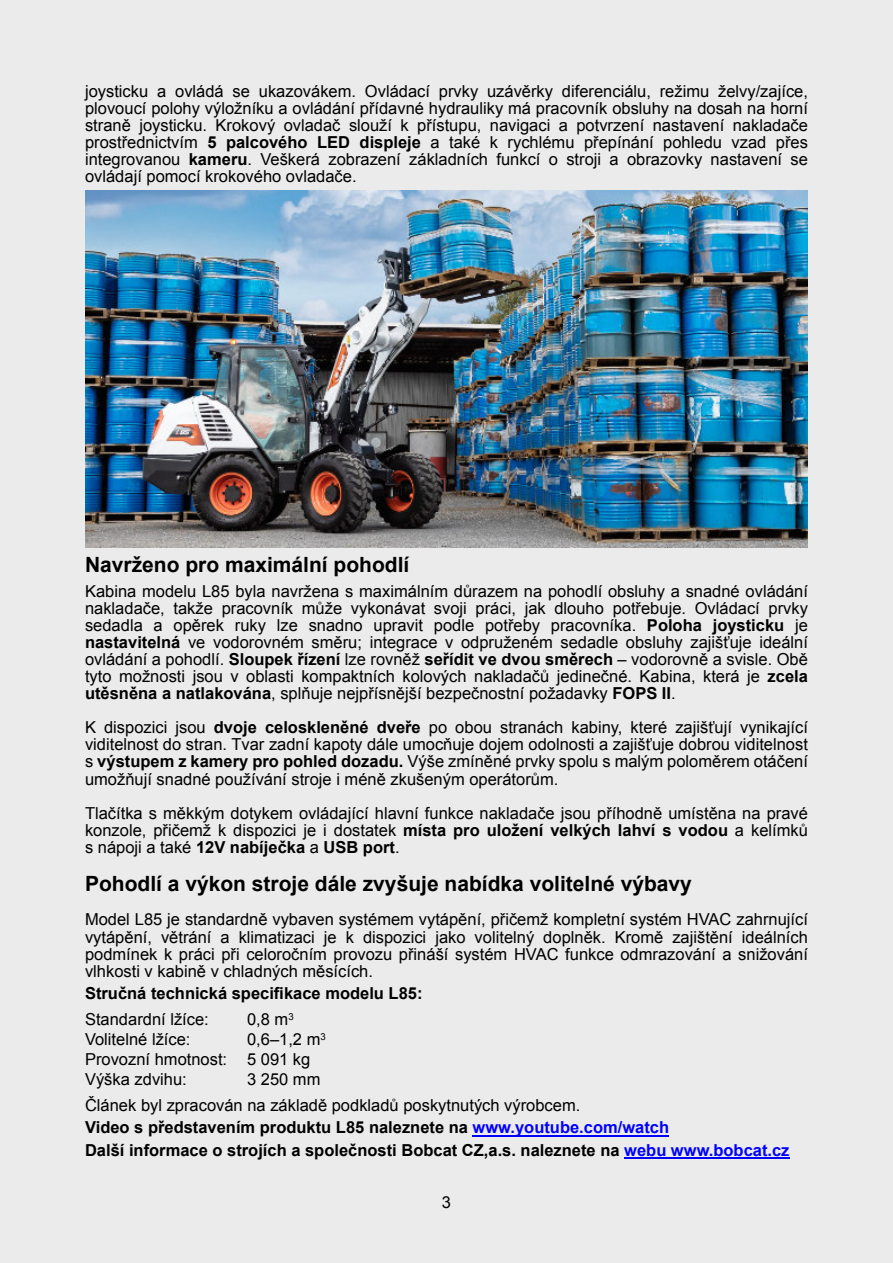
<style>
.page{position:relative;width:893px;height:1263px;background:#ebebeb}
.page>*{position:absolute;margin:0;border:0;box-sizing:border-box;transform-origin:0 0}
.t1{font:700 21px "Arial";color:#000}
.t2{font:16.5px/17.1px "Arial";color:#000;text-align:justify}
.t3{font:700 16.5px/22.5px "Arial";color:#000}
.s1{font-weight:700}
.s2{color:#00f}
</style>
<div class="page">
<hr style="left:473px;top:1135px;width:196px;height:2px;background:#00f">
<hr style="left:624px;top:1157px;width:166px;height:2px;background:#00f">
<img style="left:85px;top:191px;width:723px;height:356px">
<p class="t2" style="left:85px;top:84px;width:724px">joysticku a ovládá se ukazovákem. Ovládací prvky uzávěrky diferenciálu, režimu želvy/zajíce, plovoucí polohy výložníku a ovládání přídavné hydrauliky má pracovník obsluhy na dosah na horní straně joysticku. Krokový ovladač slouží k přístupu, navigaci a potvrzení nastavení nakladače prostřednictvím <span class="s1">5 palcového LED displeje</span> a také k rychlému přepínání pohledu vzad přes integrovanou <span class="s1">kameru</span>. Veškerá zobrazení základních funkcí o stroji a obrazovky nastavení se ovládají pomocí krokového ovladače.</p>
<p class="t1" style="left:85px;top:557px;width:326px">Navrženo pro maximální pohodlí</p>
<p class="t2" style="left:85px;top:584px;width:724px">Kabina modelu L85 byla navržena s maximálním důrazem na pohodlí obsluhy a snadné ovládání nakladače, takže pracovník může vykonávat svoji práci, jak dlouho potřebuje. Ovládací prvky sedadla a opěrek ruky lze snadno upravit podle potřeby pracovníka. <span class="s1">Poloha joysticku</span> je <span class="s1">nastavitelná</span> ve vodorovném směru; integrace v odpruženém sedadle obsluhy zajišťuje ideální ovládání a pohodlí. <span class="s1">Sloupek řízení</span> lze rovněž <span class="s1">seřídit ve dvou směrech</span> – vodorovně a svisle. Obě tyto možnosti jsou v oblasti kompaktních kolových nakladačů jedinečné. Kabina, která je <span class="s1">zcela utěsněna a natlakována</span>, splňuje nejpřísnější bezpečnostní požadavky <span class="s1">FOPS II</span>.</p>
<p class="t2" style="left:85px;top:720px;width:724px">K dispozici jsou <span class="s1">dvoje celoskleněné dveře</span> po obou stranách kabiny, které zajišťují vynikající viditelnost do stran. Tvar zadní kapoty dále umocňuje dojem odolnosti a zajišťuje dobrou viditelnost s <span class="s1">výstupem z kamery pro pohled dozadu.</span> Výše zmíněné prvky spolu s malým poloměrem otáčení umožňují snadné používání stroje i méně zkušeným operátorům.</p>
<p class="t2" style="left:85px;top:806px;width:724px">Tlačítka s měkkým dotykem ovládající hlavní funkce nakladače jsou příhodně umístěna na pravé konzole, přičemž k dispozici je i dostatek <span class="s1">místa pro uložení velkých lahví s vodou</span> a kelímků s nápoji a také <span class="s1">12V nabíječka</span> a <span class="s1">USB port</span>.</p>
<p class="t1" style="left:85px;top:876px;width:608px">Pohodlí a výkon stroje dále zvyšuje nabídka volitelné výbavy</p>
<p class="t2" style="left:85px;top:913px;width:724px">Model L85 je standardně vybaven systémem vytápění, přičemž kompletní systém HVAC zahrnující vytápění, větrání a klimatizaci je k dispozici jako volitelný doplněk. Kromě zajištění ideálních podmínek k práci při celoročním provozu přináší systém HVAC funkce odmrazování a snižování vlhkosti v kabině v chladných měsících.</p>
<p class="t3" style="left:85px;top:983px;width:339px">Stručná technická specifikace modelu L85:</p>
<p class="t2" style="left:85px;top:1012px;width:125px">Standardní lžíce:</p>
<p class="t2" style="left:247px;top:1012px;width:48px">0,8 m<sup>3</sup></p>
<p class="t2" style="left:85px;top:1032px;width:107px">Volitelné lžíce:</p>
<p class="t2" style="left:85px;top:1031px;width:242px;line-height:20.1px;text-align:left;text-indent:162px">0,6–1,2 m<sup>3<br></sup>Provozní hmotnost: 5 091 kg<br>Výška zdvihu:</p>
<p class="t2" style="left:85px;top:1068px;width:497px;line-height:25.5px;text-indent:162px">3 250 mm<br>Článek byl zpracován na základě podkladů poskytnutých výrobcem.</p>
<p class="t3" style="left:85px;top:1118px;width:706px">Video s představením produktu L85 naleznete na <span class="s2">www.youtube.com/watch<br></span>Další informace o strojích a společnosti Bobcat CZ,a.s. naleznete na <span class="s2">webu www.bobcat.cz</span></p>
<p class="t2" style="left:442px;top:1195px;width:11px">3</p>
</div>
